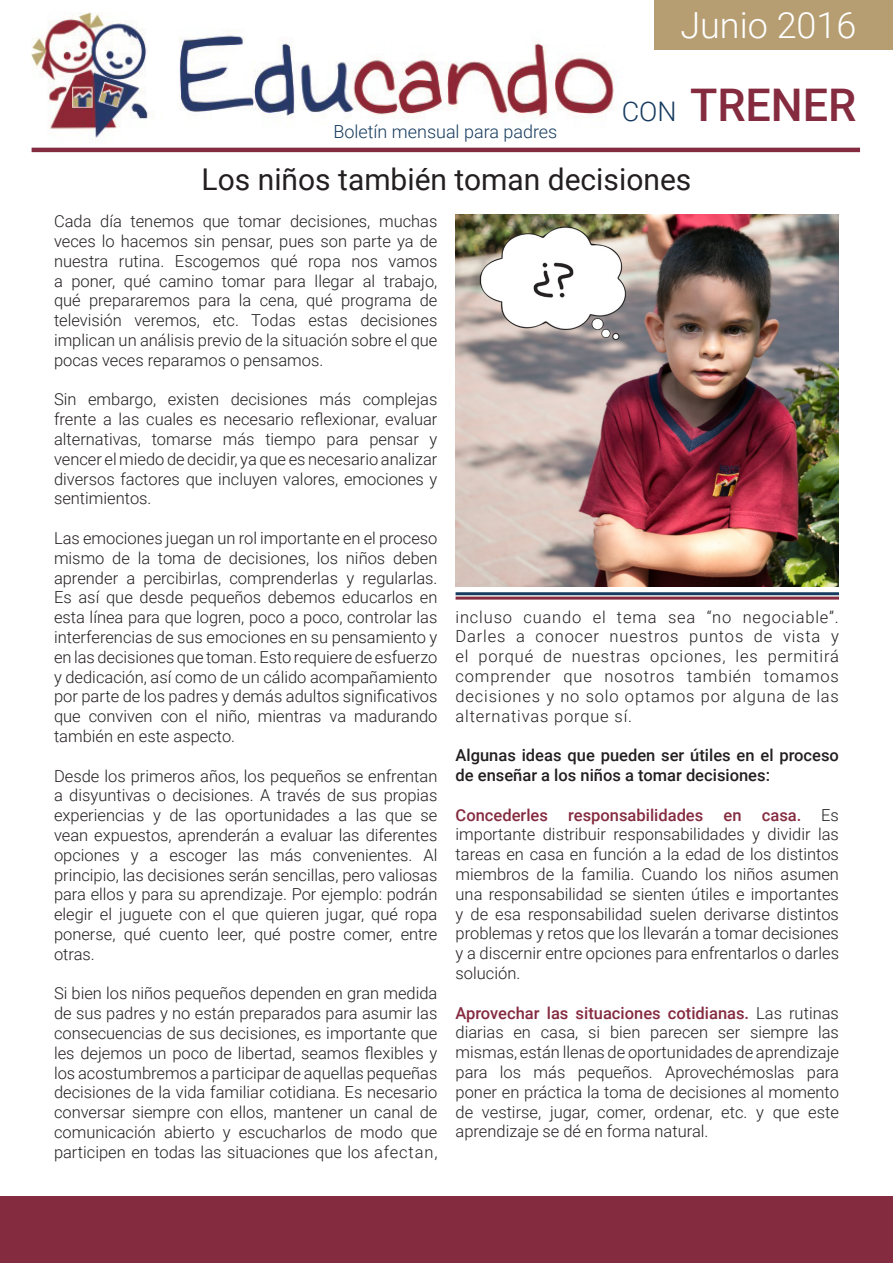
<style>
.page{position:relative;width:893px;height:1263px;background:#fff}
.page>*{position:absolute;margin:0;border:0;box-sizing:border-box;transform-origin:0 0}
.t1{font:500 45px "Roboto";color:#852b40}
.t2{font:300 36px "Roboto";color:#fff}
.t3{font:30px "Roboto";color:#231f20}
.t4{font:300 18px "Roboto";color:#163b5f}
.t5{font:300 16.5px/19.8px "Roboto";color:#231f20;text-align:justify}
.t6{font:500 16.5px/19.8px "Roboto";color:#231f20}
.s1{font-weight:300;font-size:27px;color:#163b5f}
.s2{font-weight:500;color:#852b40}
</style>
<div class="page">
<div style="left:655px;top:0;width:238px;height:50px;background:#b69e72"></div>
<img style="left:32px;top:12px;width:582px;height:129px">
<hr style="left:32px;top:148px;width:828px;height:4px;background:#852b40">
<img style="left:456px;top:215px;width:383px;height:371px">
<hr style="left:456px;top:597px;width:383px;height:3px;background:#852b40">
<hr style="left:456px;top:592px;width:383px;height:3px;background:#163b5f">
<div style="left:0;top:1196px;width:893px;height:67px;background:#852b40"></div>
<p class="t2" style="left:680px;top:0;width:178px">Junio 2016</p>
<p class="t4" style="left:333px;top:119px;width:225px">Boletín mensual para padres</p>
<p class="t1" style="left:622px;top:73px;width:236px"><span class="s1">CON</span> TRENER</p>
<p class="t3" style="left:202px;top:159px;width:491px">Los niños también toman decisiones</p>
<p class="t5" style="left:54px;top:211px;width:385px">Cada día tenemos que tomar decisiones, muchas veces lo hacemos sin pensar, pues son parte ya de nuestra rutina. Escogemos qué ropa nos vamos a poner, qué camino tomar para llegar al trabajo, qué prepararemos para la cena, qué programa de televisión veremos, etc. Todas estas decisiones implican un análisis previo de la situación sobre el que pocas veces reparamos o pensamos.</p>
<p class="t5" style="left:54px;top:389px;width:385px">Sin embargo, existen decisiones más complejas frente a las cuales es necesario reflexionar, evaluar alternativas, tomarse más tiempo para pensar y vencer el miedo de decidir, ya que es necesario analizar diversos factores que incluyen valores, emociones y sentimientos.</p>
<p class="t5" style="left:54px;top:528px;width:385px">Las emociones juegan un rol importante en el proceso mismo de la toma de decisiones, los niños deben aprender a percibirlas, comprenderlas y regularlas.<br>Es así que desde pequeños debemos educarlos en esta línea para que logren, poco a poco, controlar las interferencias de sus emociones en su pensamiento y en las decisiones que toman. Esto requiere de esfuerzo y dedicación, así como de un cálido acompañamiento por parte de los padres y demás adultos significativos que conviven con el niño, mientras va madurando también en este aspecto.</p>
<p class="t5" style="left:54px;top:765px;width:385px">Desde los primeros años, los pequeños se enfrentan a disyuntivas o decisiones. A través de sus propias experiencias y de las oportunidades a las que se vean expuestos, aprenderán a evaluar las diferentes opciones y a escoger las más convenientes. Al principio, las decisiones serán sencillas, pero valiosas para ellos y para su aprendizaje. Por ejemplo: podrán elegir el juguete con el que quieren jugar, qué ropa ponerse, qué cuento leer, qué postre comer, entre otras.</p>
<p class="t5" style="left:54px;top:983px;width:385px">Si bien los niños pequeños dependen en gran medida de sus padres y no están preparados para asumir las consecuencias de sus decisiones, es importante que les dejemos un poco de libertad, seamos flexibles y los acostumbremos a participar de aquellas pequeñas decisiones de la vida familiar cotidiana. Es necesario conversar siempre con ellos, mantener un canal de comunicación abierto y escucharlos de modo que participen en todas las situaciones que los afectan,</p>
<p class="t5" style="left:456px;top:606px;width:385px">incluso cuando el tema sea “no negociable”.<br>Darles a conocer nuestros puntos de vista y el porqué de nuestras opciones, les permitirá comprender que nosotros también tomamos decisiones y no solo optamos por alguna de las alternativas porque sí.</p>
<p class="t6" style="left:456px;top:745px;width:385px">Algunas ideas que pueden ser útiles en el proceso de enseñar a los niños a tomar decisiones:</p>
<p class="t5" style="left:456px;top:804px;width:385px"><span class="s2">Concederles responsabilidades en casa.</span> Es importante distribuir responsabilidades y dividir las tareas en casa en función a la edad de los distintos miembros de la familia. Cuando los niños asumen una responsabilidad se sienten útiles e importantes y de esa responsabilidad suelen derivarse distintos problemas y retos que los llevarán a tomar decisiones y a discernir entre opciones para enfrentarlos o darles solución.</p>
<p class="t5" style="left:456px;top:1002px;width:385px"><span class="s2">Aprovechar las situaciones cotidianas.</span> Las rutinas diarias en casa, si bien parecen ser siempre las mismas, están llenas de oportunidades de aprendizaje para los más pequeños. Aprovechémoslas para poner en práctica la toma de decisiones al momento de vestirse, jugar, comer, ordenar, etc. y que este aprendizaje se dé en forma natural.</p>
</div>
